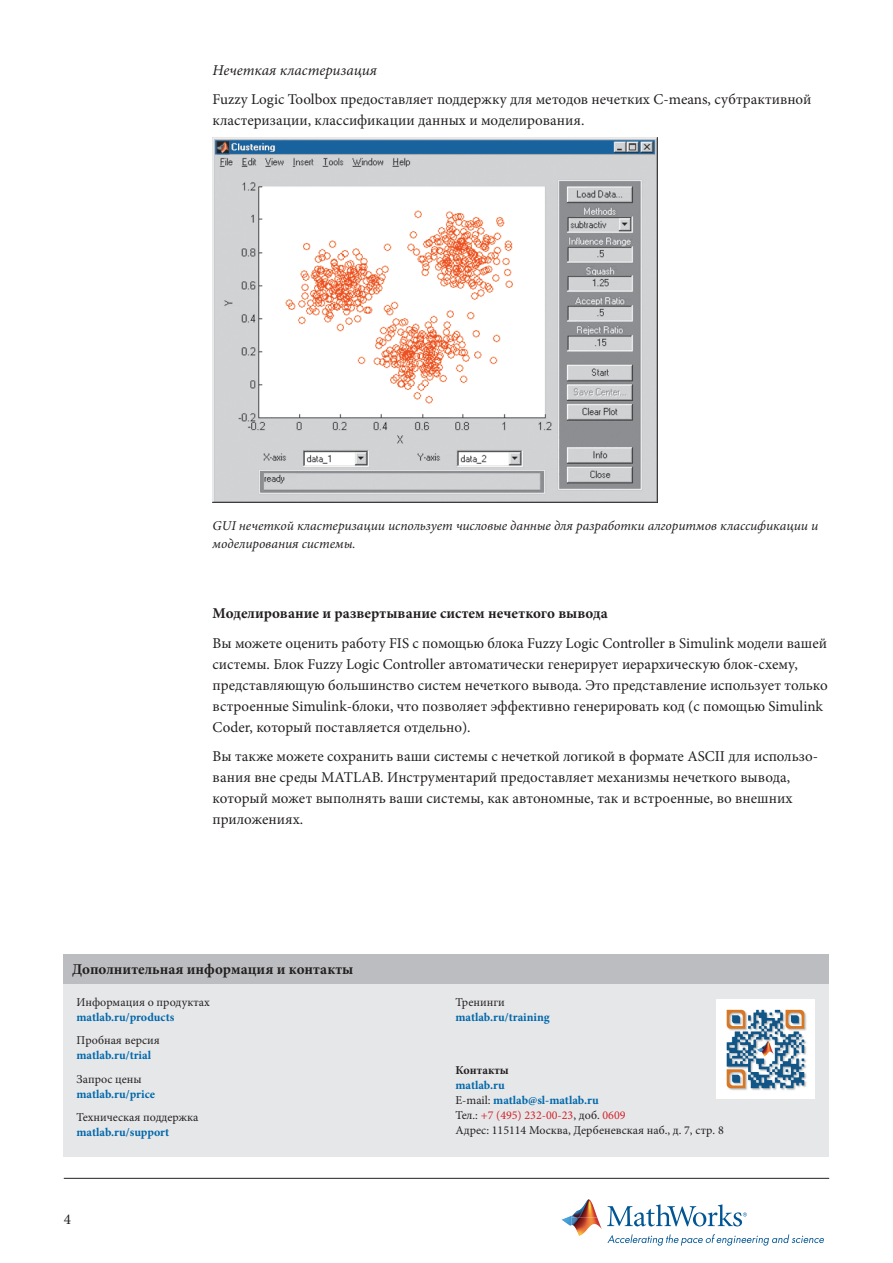
<style>
.page{position:relative;width:893px;height:1263px;background:#fff}
.page>*{position:absolute;margin:0;border:0;box-sizing:border-box;transform-origin:0 0}
.t1{font:15px/21px "Minion Pro";color:#231f20}
.SubHd2{font:700 15px "Minion Pro";color:#231f20}
.SubHd3{font:italic 15px "Minion Pro";color:#231f20}
.t2{font:italic 13.5px/18px "Minion Pro";color:#231f20}
.Info{font:12px/15px "Minion Pro";color:#231f20}
.Info-2{font:700 12px/15px "Minion Pro";color:#0067aa}
.s1{font-weight:700;color:#0067aa}
.s2{font-weight:400;color:#231f20}
.s3{font-weight:700}
.s4{color:#d1232a}
</style>
<div class="page">
<hr style="left:64px;top:1178px;width:765px;height:1px;background:#231f20">
<img style="left:571px;top:1199px;width:26px;height:18px">
<svg style="left:561px;top:1216px;width:10px;height:10px"></svg>
<img style="left:571px;top:1217px;width:31px;height:19px">
<svg style="left:607px;top:1234px;width:217px;height:11px"></svg>
<svg style="left:607px;top:1204px;width:140px;height:22px"></svg>
<img style="left:213px;top:137px;width:444px;height:365px">
<div style="left:64px;top:954px;width:765px;height:30px;background:#bcbdc0"></div>
<div style="left:64px;top:984px;width:765px;height:173px;background:#e6e7e9"></div>
<img style="left:716px;top:999px;width:99px;height:99px">
<p class="SubHd3" style="left:213px;top:60px;width:166px">Нечеткая кластеризация</p>
<p class="t1" style="left:213px;top:89px;width:600px">Fuzzy Logic Toolbox предоставляет поддержку для методов нечетких С-means, субтрактивной кластеризации, классификации данных и моделирования.</p>
<p class="t2" style="left:213px;top:516px;width:607px">GUI нечеткой кластеризации использует числовые данные для разработки алгоритмов классификации и моделирования системы.</p>
<p class="SubHd2" style="left:213px;top:603px;width:397px">Моделирование и развертывание систем нечеткого вывода</p>
<p class="t1" style="left:213px;top:633px;width:617px">Вы можете оценить работу FIS с помощью блока Fuzzy Logic Controller в Simulink модели вашей системы. Блок Fuzzy Logic Controller автоматически генерирует иерархическую блок-схему, представляющую большинство систем нечеткого вывода. Это представление использует только встроенные Simulink-блоки, что позволяет эффективно генерировать код (с помощью Simulink Coder, который поставляется отдельно).</p>
<p class="t1" style="left:213px;top:746px;width:607px">Вы также можете сохранить ваши системы с нечеткой логикой в формате ASCII для использо&shy;вания вне среды MATLAB. Инструментарий предоставляет механизмы нечеткого вывода, который может выполнять ваши системы, как автономные, так и встроенные, во внешних приложениях.</p>
<p class="SubHd2" style="left:72px;top:958px;width:283px">Дополнительная информация и контакты</p>
<p class="Info" style="left:77px;top:995px;width:135px">Информация о продуктах <span class="s1">matlab.ru/products</span></p>
<p class="Info-2" style="left:77px;top:1033px;width:85px"><span class="s2">Пробная версия </span>matlab.ru/trial</p>
<p class="Info-2" style="left:77px;top:1071px;width:80px"><span class="s2">Запрос цены </span>matlab.ru/price</p>
<p class="Info" style="left:77px;top:1110px;width:123px">Техническая поддержка <span class="s1">matlab.ru/support</span></p>
<p class="t1" style="left:64px;top:1208px;width:9px">4</p>
<p class="Info-2" style="left:455px;top:994px;width:96px"><span class="s2">Тренинги </span>matlab.ru/training</p>
<p class="Info" style="left:455px;top:1063px;width:270px"><span class="s3">Контакты<br></span><span class="s1">matlab.ru<br></span>E-mail: <span class="s1">matlab@sl-matlab.ru<br></span>Тел.: <span class="s4">+7 (495) 232-00-23</span>, доб. <span class="s4">0609<br></span>Адрес: 115114 Москва, Дербеневская наб., д. 7, стр. 8</p>
</div>
